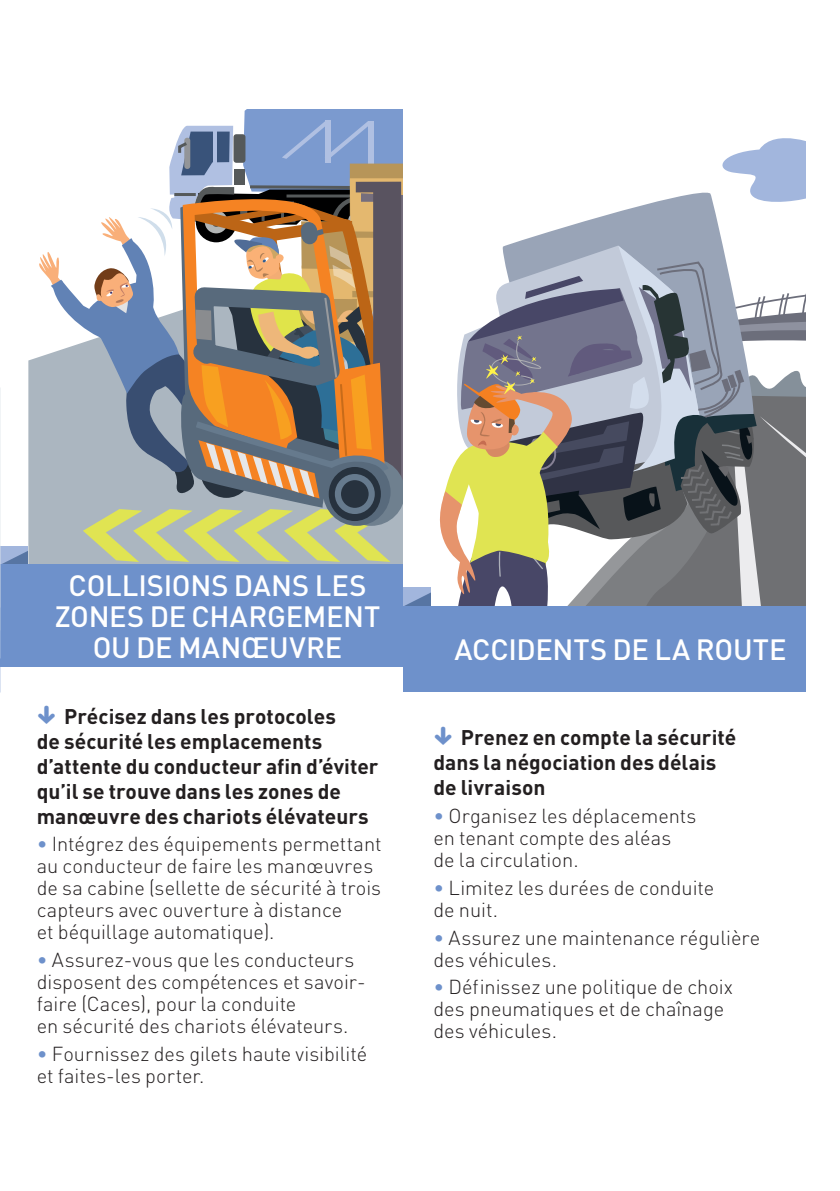
<style>
.page{position:relative;width:840px;height:1191px;background:#fff}
.page>*{position:absolute;margin:0;border:0;box-sizing:border-box;transform-origin:0 0}
.t1{font:500 29px/31px "DINOT";letter-spacing:-.005em;color:#fff;text-align:center}
.t2{font:700 21px/25px "DINOT";color:#231f20}
.t3{font:300 20px/22px "DINOT";color:#231f20}
.s1{color:#6e91cb}
</style>
<div class="page">
<div style="left:0;top:565px;width:403px;height:102px;background:#6e91cb"></div>
<svg style="left:0;top:110px;width:806px;height:498px"></svg>
<div style="left:403px;top:606px;width:402px;height:85px;background:#6e91cb"></div>
<h1 class="t1" style="left:55px;top:569px;width:327px">COLLISIONS DANS LES<br>ZONES DE CHARGEMENT<br>OU DE MANŒUVRE</h1>
<p class="t2" style="left:37px;top:703px;width:343px;text-indent:27px">Précisez dans les protocoles<br>de sécurité les emplacements d’attente du conducteur afin d’éviter qu’il se trouve dans les zones de manœuvre des chariots élévateurs</p>
<p class="t3" style="left:37px;top:833px;width:346px"><span class="s1">•</span> Intégrez des équipements permettant au conducteur de faire les manœuvres de sa cabine (sellette de sécurité à trois capteurs avec ouverture à distance<br>et béquillage automatique).</p>
<p class="t3" style="left:37px;top:948px;width:330px"><span class="s1">•</span> Assurez-vous que les conducteurs disposent des compétences et savoir&shy;faire (Caces), pour la conduite<br>en sécurité des chariots élévateurs.</p>
<p class="t3" style="left:37px;top:1042px;width:332px"><span class="s1">•</span> Fournissez des gilets haute visibilité et faites-les porter.</p>
<h1 class="t1" style="left:454px;top:633px;width:333px">ACCIDENTS DE LA ROUTE</h1>
<p class="t2" style="left:433px;top:724px;width:304px;text-indent:27px">Prenez en compte la sécurité dans la négociation des délais de livraison</p>
<p class="t3" style="left:433px;top:804px;width:264px"><span class="s1">•</span> Organisez les déplacements en tenant compte des aléas de la circulation.</p>
<p class="t3" style="left:433px;top:876px;width:282px"><span class="s1">•</span> Limitez les durées de conduite de nuit.</p>
<p class="t3" style="left:433px;top:926px;width:328px"><span class="s1">•</span> Assurez une maintenance régulière des véhicules.</p>
<p class="t3" style="left:433px;top:975px;width:301px"><span class="s1">•</span> Déf inissez une politique de choix des pneumatiques et de chaînage des véhicules.</p>
</div>
